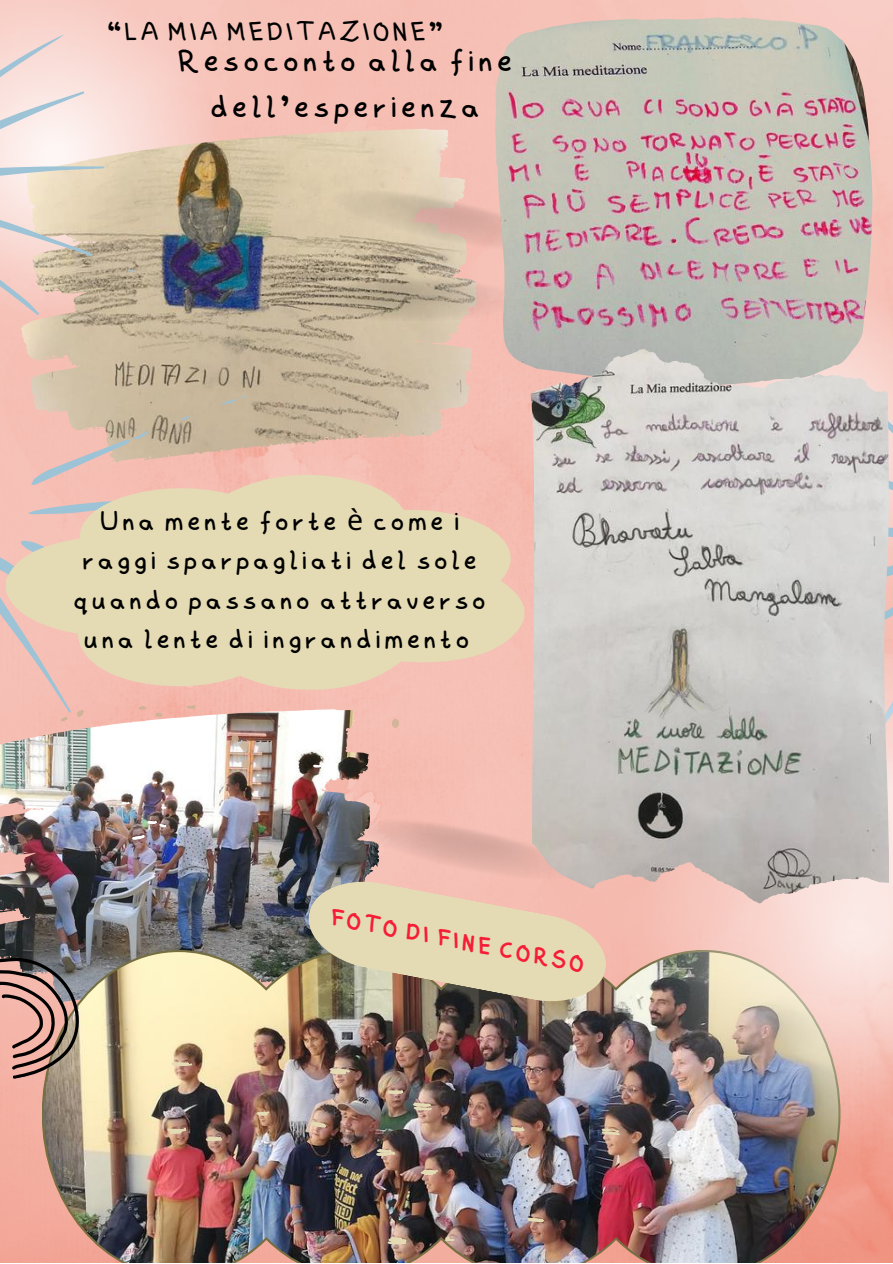
<style>
.page{position:relative;width:893px;height:1264px;background:#fff}
.page>*{position:absolute;margin:0;border:0;box-sizing:border-box;transform-origin:0 0}
.t1{font:33px/46px "RTL Hand Made Regular";letter-spacing:.135em;color:#000;text-align:center}
.t2{font:28.5px/39.3px "RTL Hand Made Regular";letter-spacing:.135em;color:#000;text-align:center}
.t3{font:27.6px "RTL Hand Made Regular";letter-spacing:.11em;color:#000}
.t4{font:24px "RTL Hand Made Medium";color:#f61d37}
.s1{font-family:"Noto Sans"}
</style>
<div class="page">
<img style="left:0;top:0;width:892px;height:1262px">
<svg style="left:0;top:0;width:235px;height:336px"></svg>
<img style="left:411px;top:147px;width:66px;height:130px">
<svg style="left:0;top:202px;width:92px;height:113px"></svg>
<svg style="left:0;top:34px;width:104px;height:148px"></svg>
<svg style="left:128px;top:269px;width:6px;height:3px"></svg>
<img style="left:324px;top:175px;width:171px;height:89px">
<img style="left:291px;top:277px;width:204px;height:44px">
<img style="left:349px;top:804px;width:182px;height:72px">
<img style="left:321px;top:725px;width:58px;height:128px">
<svg style="left:628px;top:264px;width:264px;height:137px"></svg>
<svg style="left:767px;top:385px;width:125px;height:231px"></svg>
<svg style="left:808px;top:616px;width:84px;height:86px;fill:#d2d0ce"></svg>
<img style="left:42px;top:949px;width:798px;height:313px">
<svg style="left:0;top:945px;width:94px;height:134px"></svg>
<img style="left:495px;top:17px;width:377px;height:368px">
<svg style="left:231px;top:734px;width:8px;height:9px"></svg>
<svg style="left:240px;top:740px;width:7px;height:10px"></svg>
<div style="left:242px;top:758px;width:7px;height:10px;background:#cfb398;border-radius:50%"></div>
<div style="left:392px;top:718px;width:7px;height:10px;background:#cfb398;border-radius:50%"></div>
<svg style="left:0;top:415px;width:217px;height:332px"></svg>
<svg style="left:219px;top:393px;width:28px;height:16px"></svg>
<img style="left:616px;top:702px;width:276px;height:475px">
<img style="left:531px;top:401px;width:277px;height:502px">
<svg style="left:304px;top:876px;width:306px;height:130px"></svg>
<svg style="left:6px;top:475px;width:518px;height:214px;fill:#e4dbb4"></svg>
<svg style="left:132px;top:834px;width:13px;height:5px"></svg>
<svg style="left:147px;top:820px;width:19px;height:7px"></svg>
<svg style="left:122px;top:802px;width:8px;height:2px"></svg>
<svg style="left:152px;top:781px;width:13px;height:11px"></svg>
<svg style="left:161px;top:806px;width:5px;height:3px"></svg>
<svg style="left:313px;top:764px;width:8px;height:3px"></svg>
<svg style="left:167px;top:1127px;width:19px;height:7px"></svg>
<svg style="left:206px;top:1136px;width:16px;height:5px"></svg>
<svg style="left:256px;top:1111px;width:13px;height:4px"></svg>
<svg style="left:310px;top:1121px;width:16px;height:6px"></svg>
<svg style="left:387px;top:1090px;width:16px;height:4px"></svg>
<svg style="left:527px;top:1217px;width:16px;height:5px"></svg>
<svg style="left:510px;top:1126px;width:14px;height:5px"></svg>
<svg style="left:601px;top:1128px;width:18px;height:7px"></svg>
<svg style="left:413px;top:1102px;width:19px;height:8px"></svg>
<svg style="left:330px;top:1068px;width:19px;height:6px"></svg>
<svg style="left:421px;top:1169px;width:17px;height:6px"></svg>
<svg style="left:376px;top:1148px;width:19px;height:8px"></svg>
<svg style="left:387px;top:1236px;width:19px;height:8px"></svg>
<svg style="left:445px;top:1236px;width:9px;height:5px"></svg>
<svg style="left:172px;top:1062px;width:20px;height:4px"></svg>
<p class="t3" style="left:107px;top:12px;width:337px">“LA MIA MEDITAZIONE”</p>
<p class="t1" style="left:178px;top:38px;width:336px">Resoconto alla fine dell’esperienza</p>
<p class="t2" style="left:74px;top:502px;width:413px">Una mente forte <span class="s1">è</span> come i raggi sparpagliati del sole quando passano attraverso una lente di ingrandimento</p>
<p class="t4" style="left:334px;top:899px;width:258px;rotate:11deg">FOTO DI FINE CORSO</p>
</div>
